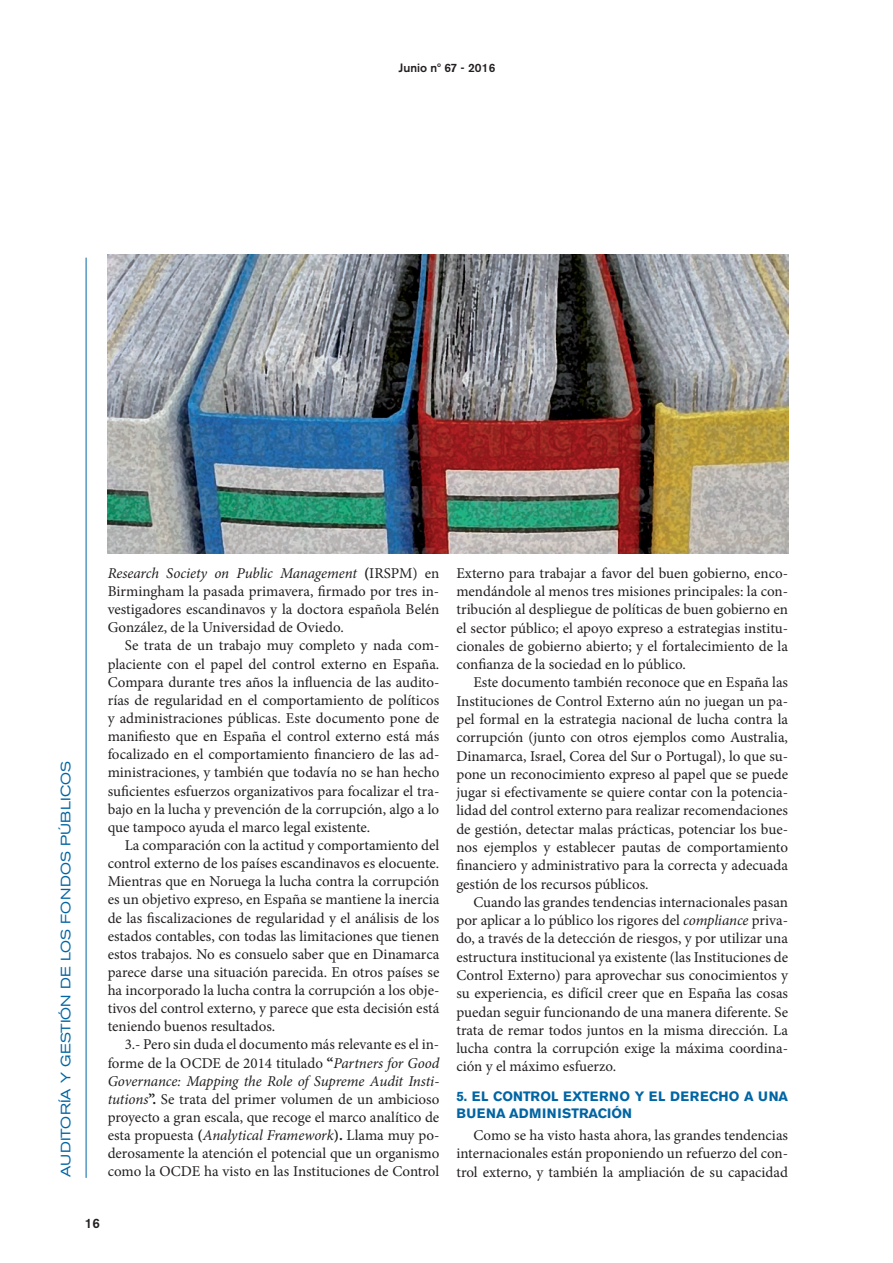
<style>
.page{position:relative;width:893px;height:1263px;background:#fff}
.page>*{position:absolute;margin:0;border:0;box-sizing:border-box;transform-origin:0 0}
.t1{font:15px/18.1px "Minion Pro";color:#231f20;text-align:justify}
.t2{font:700 13.5px/16.5px "Akzidenz Grotesk BE";letter-spacing:.02em;color:#0065a4}
.t3{font:expanded 13.5px "Akzidenz Grotesk BE";letter-spacing:.02em;color:#0065a4}
.t4{font:500 13.5px "Akzidenz Grotesk BE";color:#231f20}
.t5{font:500 12px "Akzidenz Grotesk BE";color:#231f20}
.s1{font-style:italic}
.s2{font-weight:700}
</style>
<div class="page">
<hr style="left:86px;top:258px;width:1px;height:920px;background:#0065a4">
<img style="left:108px;top:254px;width:680px;height:300px">
<p class="t5" style="left:399px;top:61px;width:98px">Junio nº 67 - 2016</p>
<p class="t3" style="left:58px;top:1177px;width:418px;rotate:-90deg">AUDITORÍA Y GESTIÓN DE LOS FONDOS PÚBLICOS</p>
<p class="t1" style="left:108px;top:564px;width:333px"><span class="s1">Research Society on Public Management</span> <span class="s2">(</span>IRSPM) en Birmingham la pasada primavera, firmado por tres in&shy;vestigadores escandinavos y la doctora española Belén González, de la Universidad de Oviedo.</p>
<p class="t1" style="left:108px;top:637px;width:333px;text-indent:17px">Se trata de un trabajo muy completo y nada com&shy;placiente con el papel del control externo en España.<br>Compara durante tres años la influencia de las audito&shy;rías de regularidad en el comportamiento de políticos y administraciones públicas. Este documento pone de manifiesto que en España el control externo está más focalizado en el comportamiento financiero de las ad&shy;ministraciones, y también que todavía no se han hecho suficientes esfuerzos organizativos para focalizar el tra&shy;bajo en la lucha y prevención de la corrupción, algo a lo que tampoco ayuda el marco legal existente.</p>
<p class="t1" style="left:108px;top:836px;width:333px;text-indent:17px">La comparación con la actitud y comportamiento del control externo de los países escandinavos es elocuente.<br>Mientras que en Noruega la lucha contra la corrupción es un objetivo expreso, en España se mantiene la inercia de las fiscalizaciones de regularidad y el análisis de los estados contables, con todas las limitaciones que tienen estos trabajos. No es consuelo saber que en Dinamarca parece darse una situación parecida. En otros países se ha incorporado la lucha contra la corrupción a los obje&shy;tivos del control externo, y parece que esta decisión está teniendo buenos resultados.</p>
<p class="t1" style="left:108px;top:1036px;width:333px;text-indent:17px">3.- Pero sin duda el documento más relevante es el in&shy;forme de la OCDE de 2014 titulado <span class="s2">“</span><span class="s1">Partners for Good Governance: Mapping the Role of Supreme Audit Insti&shy;tutions</span><span class="s2">”.</span> Se trata del primer volumen de un ambicioso proyecto a gran escala, que recoge el marco analítico de esta propuesta <span class="s2">(</span><span class="s1">Analytical Framework</span><span class="s2">).</span> Llama muy po&shy;derosamente la atención el potencial que un organismo como la OCDE ha visto en las Instituciones de Control</p>
<p class="t4" style="left:85px;top:1215px;width:17px">16</p>
<p class="t1" style="left:456px;top:564px;width:333px">Externo para trabajar a favor del buen gobierno, enco&shy;mendándole al menos tres misiones principales: la con&shy;tribución al despliegue de políticas de buen gobierno en el sector público; el apoyo expreso a estrategias institu&shy;cionales de gobierno abierto; y el fortalecimiento de la confianza de la sociedad en lo público.</p>
<p class="t1" style="left:456px;top:673px;width:333px;text-indent:17px">Este documento también reconoce que en España las Instituciones de Control Externo aún no juegan un pa&shy;pel formal en la estrategia nacional de lucha contra la corrupción (junto con otros ejemplos como Australia, Dinamarca, Israel, Corea del Sur o Portugal), lo que su&shy;pone un reconocimiento expreso al papel que se puede jugar si efectivamente se quiere contar con la potencia&shy;lidad del control externo para realizar recomendaciones de gestión, detectar malas prácticas, potenciar los bue&shy;nos ejemplos y establecer pautas de comportamiento financiero y administrativo para la correcta y adecuada gestión de los recursos públicos.</p>
<p class="t1" style="left:456px;top:893px;width:333px;text-indent:17px">Cuando las grandes tendencias internacionales pasan por aplicar a lo público los rigores del <span class="s1">compliance</span> priva&shy;do, a través de la detección de riesgos, y por utilizar una estructura institucional ya existente (las Instituciones de Control Externo) para aprovechar sus conocimientos y su experiencia, es difícil creer que en España las cosas puedan seguir funcionando de una manera diferente. Se trata de remar todos juntos en la misma dirección. La lucha contra la corrupción exige la máxima coordina&shy;ción y el máximo esfuerzo.</p>
<p class="t2" style="left:456px;top:1088px;width:333px">5. EL CONTROL EXTERNO Y EL DERECHO A UNA<br>BUENA ADMINISTRACIÓN</p>
<p class="t1" style="left:456px;top:1126px;width:333px;text-indent:17px">Como se ha visto hasta ahora, las grandes tendencias internacionales están proponiendo un refuerzo del con&shy;trol externo, y también la ampliación de su capacidad</p>
</div>
